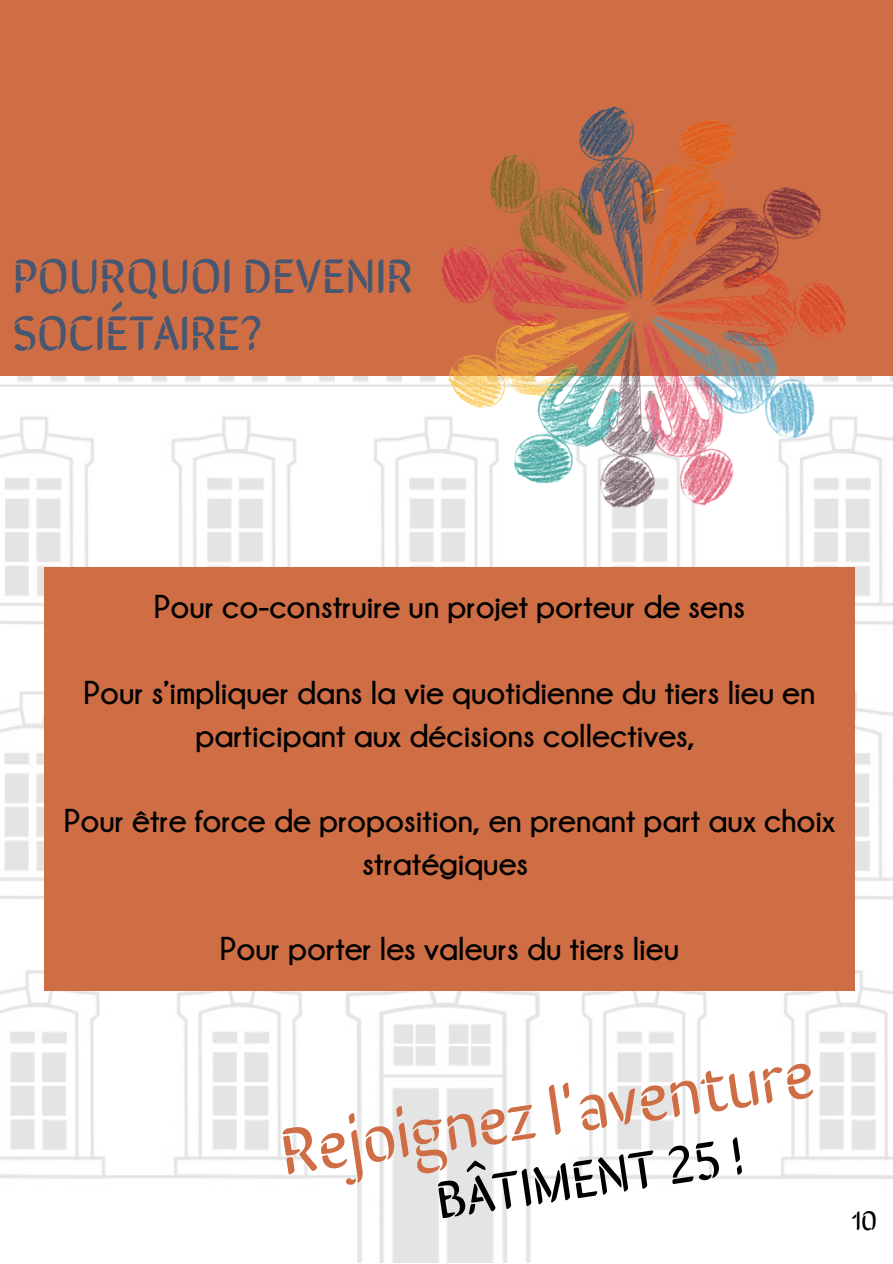
<style>
.page{position:relative;width:893px;height:1264px;background:#fff}
.page>*{position:absolute;margin:0;border:0;box-sizing:border-box;transform-origin:0 0}
.t1{font:66.3px "Sirin Stencil";color:#cf6e44}
.t2{font:53.1px "Sirin Stencil";color:#000}
.t3{font:48.75px "Sirin Stencil";color:#475671}
.t4{font:700 33px/42.8px "Champagne Limousines";color:#000;text-align:center}
.t5{font:27px "Sirin Stencil";color:#000}
</style>
<div class="page">
<img style="left:0;top:376px;width:892px;height:886px">
<div style="left:0;top:0;width:892px;height:376px;background:#cf6e44"></div>
<img style="left:419px;top:106px;width:448px;height:420px">
<div style="left:44px;top:567px;width:810px;height:423px;background:#cf6e44"></div>
<p class="t3" style="left:13px;top:236px;width:402px">POURQUOI DEVENIR</p>
<p class="t3" style="left:13px;top:293px;width:250px">SOCIÉTAIRE?</p>
<p class="t4" style="left:154px;top:584px;width:593px">Pour co-construire un projet porteur de sens</p>
<p class="t4" style="left:83px;top:670px;width:733px">Pour s’impliquer dans la vie quotidienne du tiers lieu en participant aux décisions collectives,</p>
<p class="t4" style="left:64px;top:798px;width:772px">Pour être force de proposition, en prenant part aux choix stratégiques</p>
<p class="t4" style="left:220px;top:926px;width:460px">Pour porter les valeurs du tiers lieu</p>
<p class="t1" style="left:273px;top:1096px;width:539px;rotate:-8deg">Rejoignez l'aventure</p>
<p class="t2" style="left:430px;top:1156px;width:311px;rotate:-8deg">BÂTIMENT 25 !</p>
<p class="t5" style="left:852px;top:1198px;width:26px">10</p>
</div>
